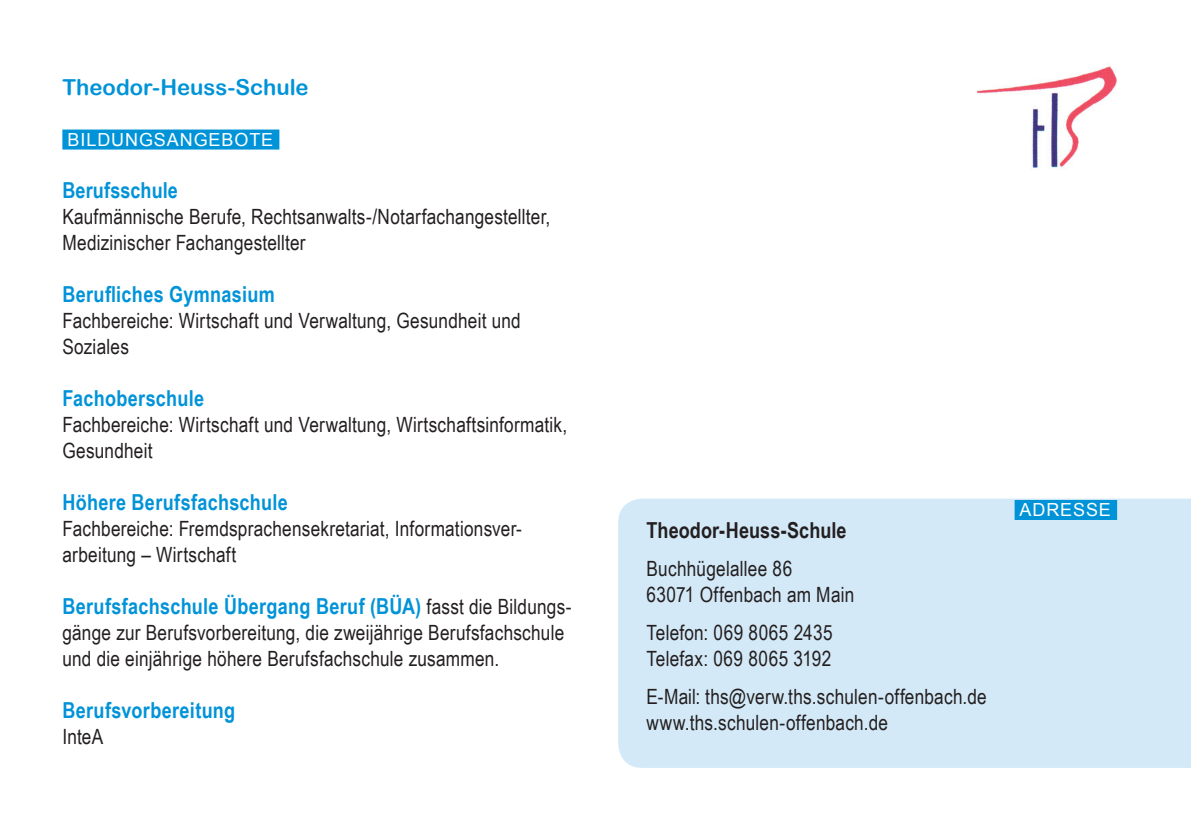
<style>
.page{position:relative;width:1191px;height:840px;background:#fff}
.page>*{position:absolute;margin:0;border:0;box-sizing:border-box;transform-origin:0 0}
.t1{font:700 22px "Arial Narrow";letter-spacing:.015em;color:#0093d8}
.t2{font:22px "Arial Rounded MT Bold";color:#0093d8}
.t3{font:700 22px "Arial Narrow";letter-spacing:.005em;color:#231f20}
.t4{font:21px/26px "Arial Narrow";letter-spacing:.01em;color:#231f20}
.t5{font:18px "Arial";letter-spacing:.05em;color:#fff}
.s1{font-weight:400;font-size:21px;color:#231f20}
</style>
<div class="page">
<div style="left:618px;top:498px;width:573px;height:269px;background:#d4e9f7"></div>
<div style="left:62px;top:129px;width:217px;height:20px;background:#0093d8"></div>
<div style="left:1014px;top:499px;width:103px;height:20px;background:#0093d8"></div>
<img style="left:977px;top:66px;width:140px;height:104px">
<p class="t2" style="left:62px;top:75px;width:248px">Theodor-Heuss-Schule</p>
<p class="t5" style="left:68px;top:127px;width:207px">BI LDUNGSANGEBOTE</p>
<p class="t1" style="left:62px;top:173px;width:117px">Berufsschule</p>
<p class="t4" style="left:62px;top:202px;width:489px">Kaufmännische Berufe, Rechtsanwalts-/Notarfachangestellter,<br>Medizinischer Fachangestellter</p>
<p class="t1" style="left:62px;top:277px;width:214px">Berufliches Gymnasium</p>
<p class="t4" style="left:62px;top:306px;width:460px">Fachbereiche: Wirtschaft und Verwaltung, Gesundheit und<br>Soziales</p>
<p class="t1" style="left:62px;top:381px;width:143px">Fachoberschule</p>
<p class="t4" style="left:62px;top:410px;width:506px">Fachbereiche: Wirtschaft und Verwaltung, Wirtschaftsinformatik,<br>Gesundheit</p>
<p class="t1" style="left:62px;top:485px;width:227px">Höhere Berufsfachschule</p>
<p class="t4" style="left:62px;top:514px;width:461px">Fachbereiche: Fremdsprachensekretariat, Informationsver&shy;arbeitung – Wirtschaft</p>
<p class="t1" style="left:62px;top:589px;width:510px">Berufsfachschule Übergang Beruf (BÜA) <span class="s1">fasst die Bildungs-</span></p>
<p class="t4" style="left:62px;top:618px;width:503px">gänge zur Berufsvorbereitung, die zweijährige Berufsfachschule und die einjährige höhere Berufsfachschule zusammen.</p>
<p class="t1" style="left:62px;top:693px;width:174px">Berufsvorbereitung</p>
<p class="t4" style="left:62px;top:722px;width:42px">InteA</p>
<p class="t3" style="left:646px;top:513px;width:202px">Theodor-Heuss-Schule</p>
<p class="t4" style="left:646px;top:554px;width:209px">Buchhügelallee 86<br>63071 Offenbach am Main</p>
<p class="t4" style="left:646px;top:618px;width:188px">Telefon: 069 8065 2435<br>Telefax: 069 8065 3192</p>
<p class="t4" style="left:646px;top:682px;width:342px">E-Mail: ths@verw.ths.schulen-offenbach.de www.ths.schulen-offenbach.de</p>
<p class="t5" style="left:1019px;top:497px;width:93px">ADRESSE</p>
</div>
